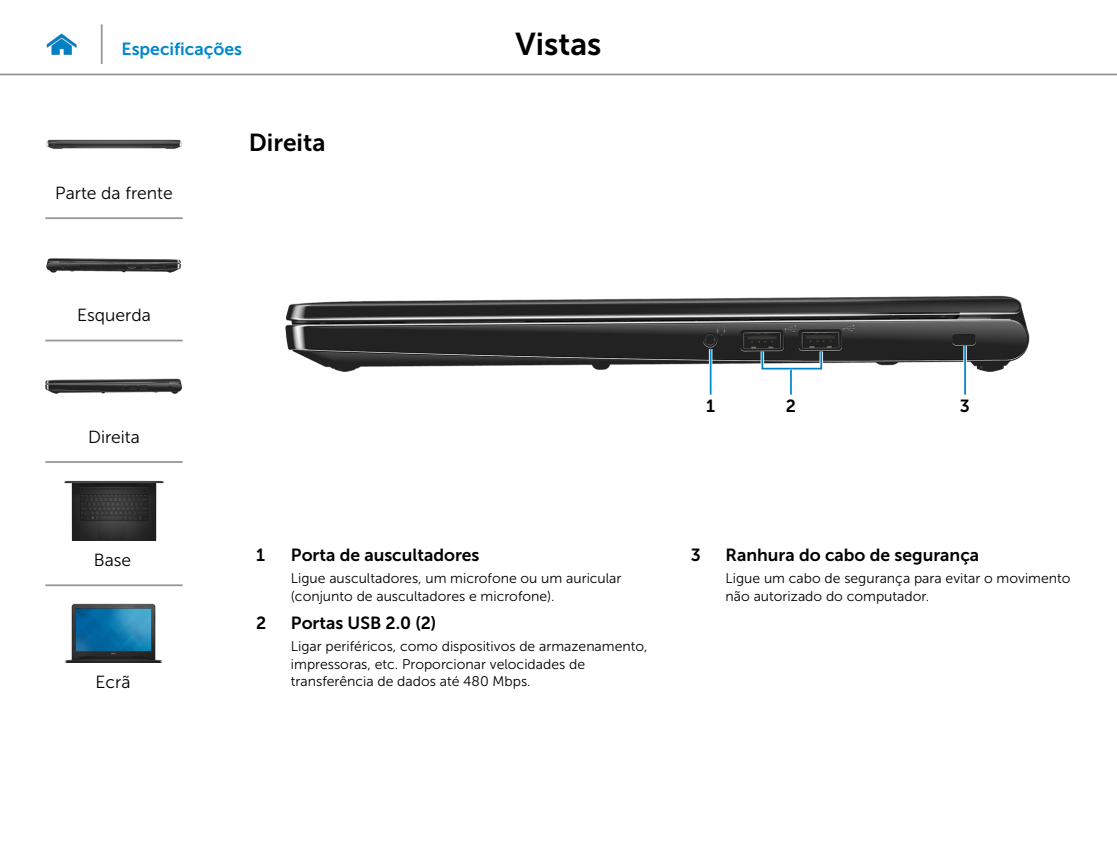
<style>
.page{position:relative;width:1117px;height:844px;background:#fff}
.page>*{position:absolute;margin:0;border:0;box-sizing:border-box;transform-origin:0 0}
.t1{font:31.5px "Museo Sans For Dell 700";color:#000}
.Head2{font:24.5px "Museo Sans For Dell 700";color:#000}
.Callout_Head{font:17.5px "Museo Sans For Dell 700";color:#000}
.t2{font:17.5px "Museo Sans For Dell 300";color:#000}
.t3{font:17.5px "Museo Sans For Dell 700";color:#0087cc}
.Callout-L{font:17.5px "Museo Sans For Dell 700";color:#000}
.Callout_description{font:14px/17.5px "Museo Sans For Dell 300";color:#000}
</style>
<div class="page">
<hr style="left:0;top:74px;width:1116px;height:1px;background:#939598">
<img style="left:46px;top:33px;width:31px;height:23px">
<img style="left:285px;top:295px;width:745px;height:77px">
<svg style="left:708px;top:349px;width:4px;height:45px"></svg>
<hr style="left:709px;top:349px;width:2px;height:45px;background:#0087cc">
<hr style="left:963px;top:346px;width:3px;height:48px;background:#fff">
<hr style="left:963px;top:346px;width:2px;height:48px;background:#0087cc">
<div style="left:760px;top:349px;width:62px;height:21px;border:4px solid #fff"></div>
<div style="left:761px;top:350px;width:61px;height:19px;border:2px solid #0081c6"></div>
<hr style="left:789px;top:369px;width:3px;height:25px;background:#fff">
<hr style="left:789px;top:369px;width:2px;height:25px;background:#0087cc">
<hr style="left:101px;top:24px;width:2px;height:40px;background:#939598">
<img style="left:46px;top:139px;width:136px;height:10px">
<img style="left:46px;top:258px;width:135px;height:15px">
<img style="left:45px;top:378px;width:137px;height:16px">
<img style="left:64px;top:480px;width:100px;height:60px">
<img style="left:65px;top:603px;width:98px;height:59px">
<hr style="left:45px;top:217px;width:138px;height:2px;background:#939598">
<hr style="left:45px;top:339px;width:138px;height:2px;background:#939598">
<hr style="left:45px;top:461px;width:138px;height:2px;background:#939598">
<hr style="left:45px;top:584px;width:138px;height:2px;background:#939598">
<p class="t3" style="left:122px;top:39px;width:122px">Especificações</p>
<h1 class="t1" style="left:515px;top:26px;width:87px">Vistas</h1>
<p class="t2" style="left:55px;top:183px;width:119px">Parte da frente</p>
<p class="t2" style="left:77px;top:305px;width:75px">Esquerda</p>
<p class="t2" style="left:88px;top:428px;width:53px">Direita</p>
<p class="t2" style="left:94px;top:550px;width:39px">Base</p>
<p class="t2" style="left:96px;top:672px;width:36px">Ecrã</p>
<p class="Head2" style="left:249px;top:128px;width:78px">Direita</p>
<p class="Callout_Head" style="left:256px;top:544px;width:10px">1</p>
<p class="Callout_Head" style="left:291px;top:544px;width:190px">Porta de auscultadores</p>
<p class="Callout_description" style="left:291px;top:569px;width:332px">Ligue auscultadores, um microfone ou um auricular (conjunto de auscultadores e microfone).</p>
<p class="Callout_Head" style="left:256px;top:612px;width:12px">2</p>
<p class="Callout_Head" style="left:291px;top:612px;width:147px">Portas USB 2.0 (2)</p>
<p class="Callout_description" style="left:291px;top:637px;width:358px">Ligar periféricos, como dispositivos de armazenamento, impressoras, etc. Proporcionar velocidades de transferência de dados até 480 Mbps.</p>
<p class="Callout-L" style="left:706px;top:396px;width:10px">1</p>
<p class="Callout-L" style="left:785px;top:396px;width:12px">2</p>
<p class="Callout-L" style="left:959px;top:396px;width:12px">3</p>
<p class="Callout_Head" style="left:690px;top:544px;width:12px">3</p>
<p class="Callout_Head" style="left:725px;top:544px;width:255px">Ranhura do cabo de segurança</p>
<p class="Callout_description" style="left:725px;top:569px;width:346px">Ligue um cabo de segurança para evitar o movimento não autorizado do computador.</p>
</div>
